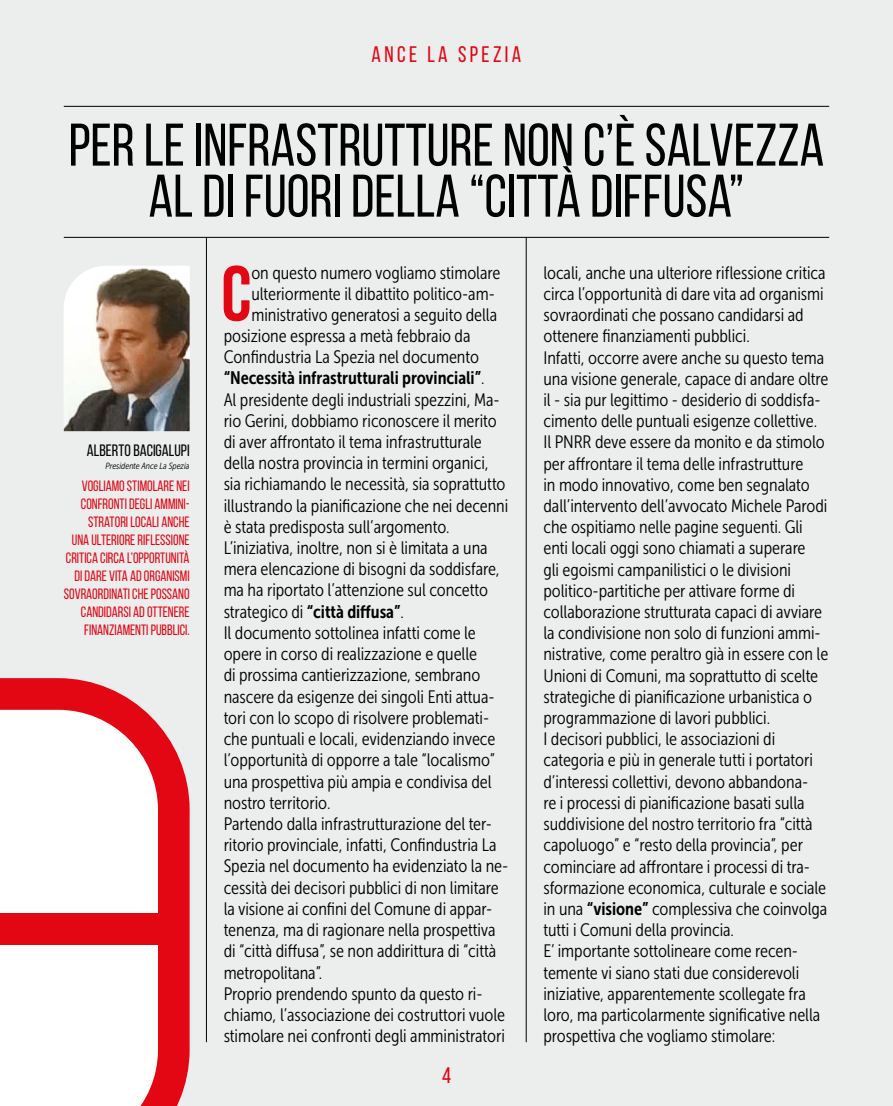
<style>
.page{position:relative;width:893px;height:1106px;background:#eceeee}
.page>*{position:absolute;margin:0;border:0;box-sizing:border-box;transform-origin:0 0}
.t1{font:700 78px "Bebas Neue";color:#e30613}
.t2{font:60px/51px "Bebas Neue";color:#000;text-align:center}
.t3{font:22.5px "Bebas Neue";letter-spacing:.15em;color:#e30613}
.t4{font:18px/21.1px "Museo Sans Cond 300";letter-spacing:-.005em;color:#000}
.t5{font:18px "Museo Sans Cond 700";letter-spacing:-.005em;color:#000}
.t6{font:16.5px "Bebas Neue";color:#000}
.t7{font:15px/18px "Bebas Neue";color:#e30613;text-align:right;scale:.95 1}
.t8{font:italic 9px "Museo Sans Cond 300";color:#000}
.s1{font-family:"Museo Sans Cond 300"}
.s2{font-family:"Museo Sans Cond 700"}
</style>
<div class="page">
<hr style="left:526px;top:237px;width:1px;height:805px;background:#000">
<hr style="left:206px;top:237px;width:1px;height:805px;background:#000">
<hr style="left:64px;top:237px;width:765px;height:1px;background:#000">
<hr style="left:64px;top:106px;width:765px;height:1px;background:#000">
<svg style="left:0;top:678px;width:190px;height:428px;background:#f8cbce"></svg>
<div style="left:0;top:913px;width:163px;height:31px;background:#e30613"></div>
<img style="left:64px;top:266px;width:126px;height:165px">
<p class="t3" style="left:372px;top:42px;width:151px">ANCE LA SPEZIA</p>
<h2 class="t2" style="left:69px;top:119px;width:757px">PER LE INFRASTRUTTURE NON C’È SALVEZZA<br>AL DI FUORI DELLA “CITTÀ DIFFUSA”</h2>
<p class="t6" style="left:87px;top:441px;width:104px">ALBERTO BACIGALUPI</p>
<p class="t8" style="left:106px;top:461px;width:86px">Presidente Ance La Spezia</p>
<p class="t7" style="left:64px;top:477px;width:134px">VOGLIAMO STIMOLARE NEI<br>CONFRONTI DEGLI AMMINI-<br>STRATORI LOCALI ANCHE<br>UNA ULTERIORE RIFLESSIONE<br>CRITICA CIRCA L’OPPORTUNITÀ<br>DI DARE VITA AD ORGANISMI<br>SOVRAORDINATI CHE POSSANO<br>CANDIDARSI AD OTTENERE<br>FINANZIAMENTI PUBBLICI.</p>
<h1 class="t1" style="left:221px;top:251px;width:32px">C</h1>
<p class="t4" style="left:251px;top:262px;width:250px">on questo numero vogliamo stimolare</p>
<p class="t4" style="left:251px;top:283px;width:245px">ulteriormente il dibattito politico-am-</p>
<p class="t4" style="left:251px;top:304px;width:247px">ministrativo generatosi a seguito della</p>
<p class="t4" style="left:224px;top:325px;width:248px">posizione espressa a metà febbraio da</p>
<p class="t4" style="left:224px;top:346px;width:257px">Confindustria La Spezia nel documento</p>
<p class="t5" style="left:224px;top:368px;width:262px">“Necessità infrastrutturali provinciali”<span class="s1">.</span></p>
<p class="t4" style="left:224px;top:389px;width:286px">Al presidente degli industriali spezzini, Ma&shy;rio Gerini, dobbiamo riconoscere il merito di aver affrontato il tema infrastrutturale della nostra provincia in termini organici, sia richiamando le necessità, sia soprattutto illustrando la pianificazione che nei decenni è stata predisposta sull’argomento.<br>L’iniziativa, inoltre, non si è limitata a una mera elencazione di bisogni da soddisfare, ma ha riportato l’attenzione sul concetto</p>
<p class="t5" style="left:224px;top:601px;width:182px"><span class="s1">strategico di</span> “città diffusa”<span class="s1">.</span></p>
<p class="t4" style="left:224px;top:622px;width:286px">Il documento sottolinea infatti come le opere in corso di realizzazione e quelle<br>di prossima cantierizzazione, sembrano nascere da esigenze dei singoli Enti attua&shy;tori con lo scopo di risolvere problemati&shy;che puntuali e locali, evidenziando invece l’opportunità di opporre a tale “localismo” una prospettiva più ampia e condivisa del nostro territorio.<br>Partendo dalla infrastrutturazione del ter&shy;ritorio provinciale, infatti, Confindustria La Spezia nel documento ha evidenziato la ne&shy;cessità dei decisori pubblici di non limitare la visione ai confini del Comune di appar&shy;tenenza, ma di ragionare nella prospettiva di “città diffusa”, se non addirittura di “città metropolitana”.<br>Proprio prendendo spunto da questo ri&shy;chiamo, l’associazione dei costruttori vuole stimolare nei confronti degli amministratori</p>
<p class="t3" style="left:442px;top:1062px;width:10px">4</p>
<p class="t4" style="left:543px;top:262px;width:287px">locali, anche una ulteriore riflessione critica circa l’opportunità di dare vita ad organismi sovraordinati che possano candidarsi ad ottenere finanziamenti pubblici.<br>Infatti, occorre avere anche su questo tema una visione generale, capace di andare oltre il - sia pur legittimo - desiderio di soddisfa&shy;cimento delle puntuali esigenze collettive.<br>Il PNRR deve essere da monito e da stimolo per affrontare il tema delle infrastrutture<br>in modo innovativo, come ben segnalato dall’intervento dell’avvocato Michele Parodi che ospitiamo nelle pagine seguenti. Gli enti locali oggi sono chiamati a superare<br>gli egoismi campanilistici o le divisioni politico-partitiche per attivare forme di collaborazione strutturata capaci di avviare la condivisione non solo di funzioni ammi&shy;nistrative, come peraltro già in essere con le Unioni di Comuni, ma soprattutto di scelte strategiche di pianificazione urbanistica o programmazione di lavori pubblici.<br>I decisori pubblici, le associazioni di categoria e più in generale tutti i portatori d’interessi collettivi, devono abbandona-<br>re i processi di pianificazione basati sulla suddivisione del nostro territorio fra “città capoluogo” e “resto della provincia”, per cominciare ad affrontare i processi di tra&shy;sformazione economica, culturale e sociale in una <span class="s2">“visione”</span> complessiva che coinvolga tutti i Comuni della provincia.<br>E’ importante sottolineare come recen&shy;temente vi siano stati due considerevoli iniziative, apparentemente scollegate fra loro, ma particolarmente significative nella prospettiva che vogliamo stimolare:</p>
</div>
